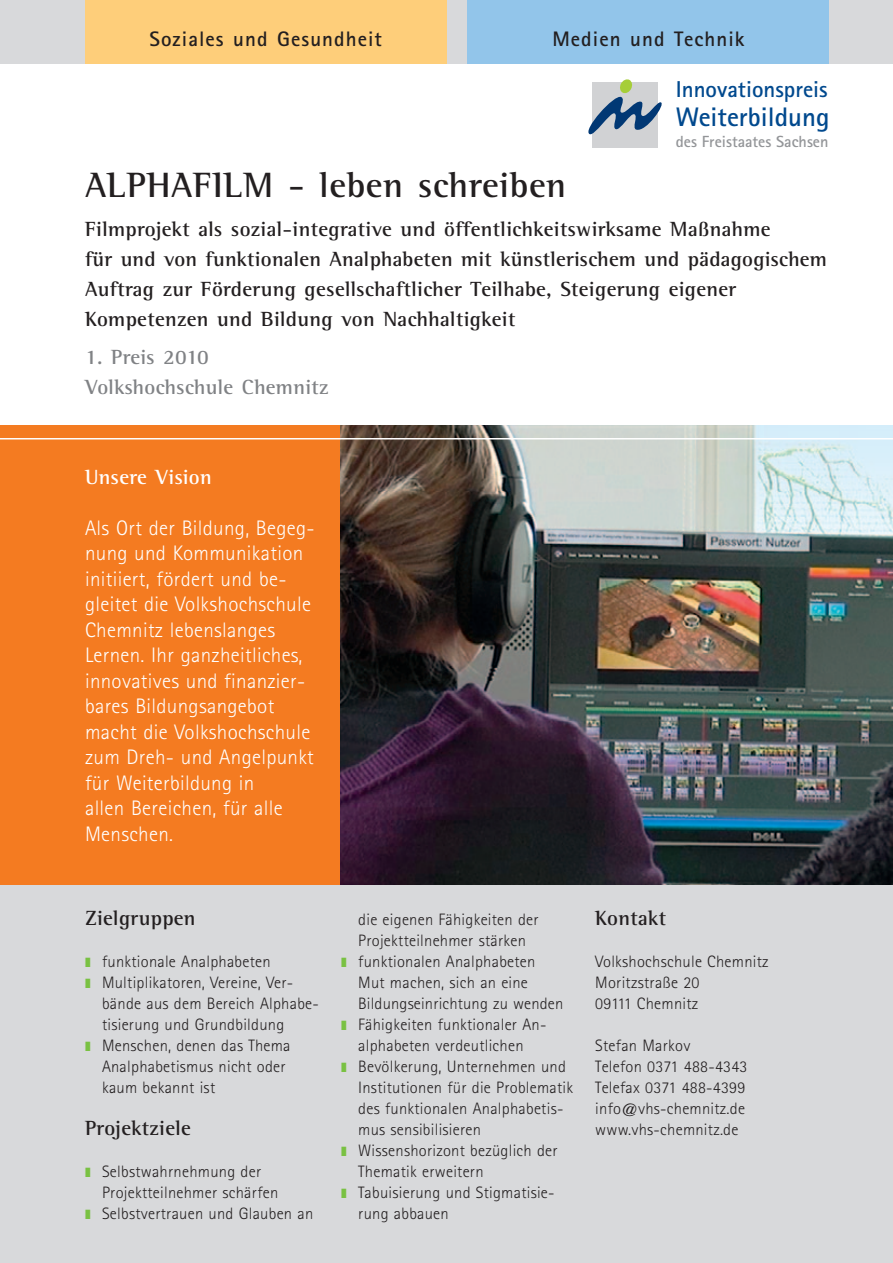
<style>
.page{position:relative;width:893px;height:1263px;background:#fff}
.page>*{position:absolute;margin:0;border:0;box-sizing:border-box;transform-origin:0 0}
.t1{font:700 36px "Agfa Rotis Semi Serif";letter-spacing:.015em;color:#231f20}
.t2{font:700 26.85px "Agfa Rotis Sans Serif";color:#01498e}
.t3{font:700 22.95px "Agfa Rotis Sans Serif";color:#01498e}
.t4{font:300 21px/25.5px "Agfa Rotis Sans Serif";letter-spacing:.015em;color:#fff}
.t5{font:700 21px/30px "Agfa Rotis Semi Serif";letter-spacing:.015em;color:#231f20}
.t6{font:700 21px "Agfa Rotis Sans Serif";letter-spacing:.05em;color:#231f20}
.t7{font:700 21px/30px "Agfa Rotis Semi Serif";letter-spacing:.015em;color:#808285}
.t8{font:700 21px "Agfa Rotis Semi Serif";letter-spacing:.015em;color:#fff}
.t9{font:300 16.5px/21px "Agfa Rotis Sans Serif";letter-spacing:.015em;color:#231f20}
.t10{font:700 16.2px "Agfa Rotis Sans Serif";color:#939598}
.s1{color:#79c142}
</style>
<div class="page">
<div style="left:0;top:0;width:893px;height:64px;background:#d8d9db"></div>
<div style="left:468px;top:0;width:361px;height:64px;background:#92c5ea"></div>
<div style="left:85px;top:0;width:361px;height:64px;background:#fece7a"></div>
<div style="left:0;top:884px;width:893px;height:379px;background:#d8d9db"></div>
<div style="left:0;top:425px;width:340px;height:459px;background:#f47b21"></div>
<div style="left:593px;top:82px;width:65px;height:66px;background:#d1d2d4"></div>
<svg style="left:588px;top:79px;width:74px;height:58px"></svg>
<img style="left:340px;top:425px;width:553px;height:459px">
<hr style="left:0;top:438px;width:893px;height:1px;background:#fff">
<p class="t6" style="left:150px;top:26px;width:234px">Soziales und Gesundheit</p>
<p class="t6" style="left:552px;top:26px;width:194px">Medien und Technik</p>
<h3 class="t3" style="left:676px;top:75px;width:153px">Innovationspreis</h3>
<h2 class="t2" style="left:676px;top:100px;width:155px">Weiterbildung</h2>
<p class="t10" style="left:676px;top:132px;width:154px">des Freistaates Sachsen</p>
<h1 class="t1" style="left:85px;top:164px;width:483px">ALPHAFILM - leben schreiben</h1>
<p class="t5" style="left:85px;top:213px;width:743px">Filmprojekt als sozial-integrative und öffentlichkeitswirksame Maßnahme<br>für und von funktionalen Analphabeten mit künstlerischem und pädagogischem Auftrag zur Förderung gesellschaftlicher Teilhabe, Steigerung eigener Kompetenzen und Bildung von Nachhaltigkeit</p>
<p class="t7" style="left:85px;top:342px;width:245px">1. Preis 2010<br>Volkshochschule Chemnitz</p>
<p class="t8" style="left:85px;top:464px;width:128px">Unsere Vision</p>
<p class="t4" style="left:85px;top:515px;width:231px">Als Ort der Bildung, Begeg&shy;nung und Kommunikation initiiert, fördert und be&shy;gleitet die Volkshochschule<br>Chemnitz lebenslanges<br>Lernen. Ihr ganzheitliches, innovatives und finanzier&shy;bares Bildungsangebot macht die Volkshochschule zum Dreh- und Angelpunkt für Weiterbildung in<br>allen Bereichen, für alle<br>Menschen.</p>
<p class="t5" style="left:85px;top:902px;width:112px">Zielgruppen</p>
<p class="t9" style="left:85px;top:950px;width:187px"><span class="s1">❚</span> funktionale Analphabeten</p>
<p class="t9" style="left:85px;top:971px;width:208px"><span class="s1">❚</span> Multiplikatoren, Vereine, Ver-</p>
<p class="t9" style="left:102px;top:992px;width:218px">bände aus dem Bereich Alphabe-</p>
<p class="t9" style="left:102px;top:1013px;width:184px">tisierung und Grundbildung</p>
<p class="t9" style="left:85px;top:1034px;width:207px"><span class="s1">❚</span> Menschen, denen das Thema</p>
<p class="t9" style="left:102px;top:1055px;width:185px">Analphabetismus nicht oder</p>
<p class="t9" style="left:102px;top:1076px;width:115px">kaum bekannt ist</p>
<p class="t5" style="left:85px;top:1112px;width:107px">Projektziele</p>
<p class="t9" style="left:85px;top:1160px;width:178px"><span class="s1">❚</span> Selbstwahrnehmung der</p>
<p class="t9" style="left:102px;top:1181px;width:178px">Projektteilnehmer schärfen</p>
<p class="t9" style="left:85px;top:1202px;width:230px"><span class="s1">❚</span> Selbstvertrauen und Glauben an</p>
<p class="t9" style="left:358px;top:908px;width:182px">die eigenen Fähigkeiten der</p>
<p class="t9" style="left:358px;top:929px;width:169px">Projektteilnehmer stärken</p>
<p class="t9" style="left:341px;top:950px;width:196px"><span class="s1">❚</span> funktionalen Analphabeten</p>
<p class="t9" style="left:358px;top:971px;width:171px">Mut machen, sich an eine</p>
<p class="t9" style="left:358px;top:992px;width:207px">Bildungseinrichtung zu wenden</p>
<p class="t9" style="left:341px;top:1013px;width:207px"><span class="s1">❚</span> Fähigkeiten funktionaler An-</p>
<p class="t9" style="left:358px;top:1034px;width:167px">alphabeten verdeutlichen</p>
<p class="t9" style="left:341px;top:1055px;width:226px"><span class="s1">❚</span> Bevölkerung, Unternehmen und</p>
<p class="t9" style="left:358px;top:1076px;width:216px">Institutionen für die Problematik</p>
<p class="t9" style="left:358px;top:1097px;width:207px">des funktionalen Analphabetis-</p>
<p class="t9" style="left:358px;top:1118px;width:124px">mus sensibilisieren</p>
<p class="t9" style="left:341px;top:1139px;width:218px"><span class="s1">❚</span> Wissenshorizont bezüglich der</p>
<p class="t9" style="left:358px;top:1160px;width:127px">Thematik erweitern</p>
<p class="t9" style="left:341px;top:1181px;width:215px"><span class="s1">❚</span> Tabuisierung und Stigmatisie-</p>
<p class="t9" style="left:358px;top:1202px;width:92px">rung abbauen</p>
<p class="t5" style="left:595px;top:902px;width:72px">Kontakt</p>
<p class="t9" style="left:595px;top:950px;width:175px">Volkshochschule Chemnitz<br>Moritzstraße 20<br>09111 Chemnitz</p>
<p class="t9" style="left:595px;top:1034px;width:154px">Stefan Markov<br>Telefon 0371 488-4343<br>Telefax 0371 488-4399 info@vhs-chemnitz.de www.vhs-chemnitz.de</p>
</div>
